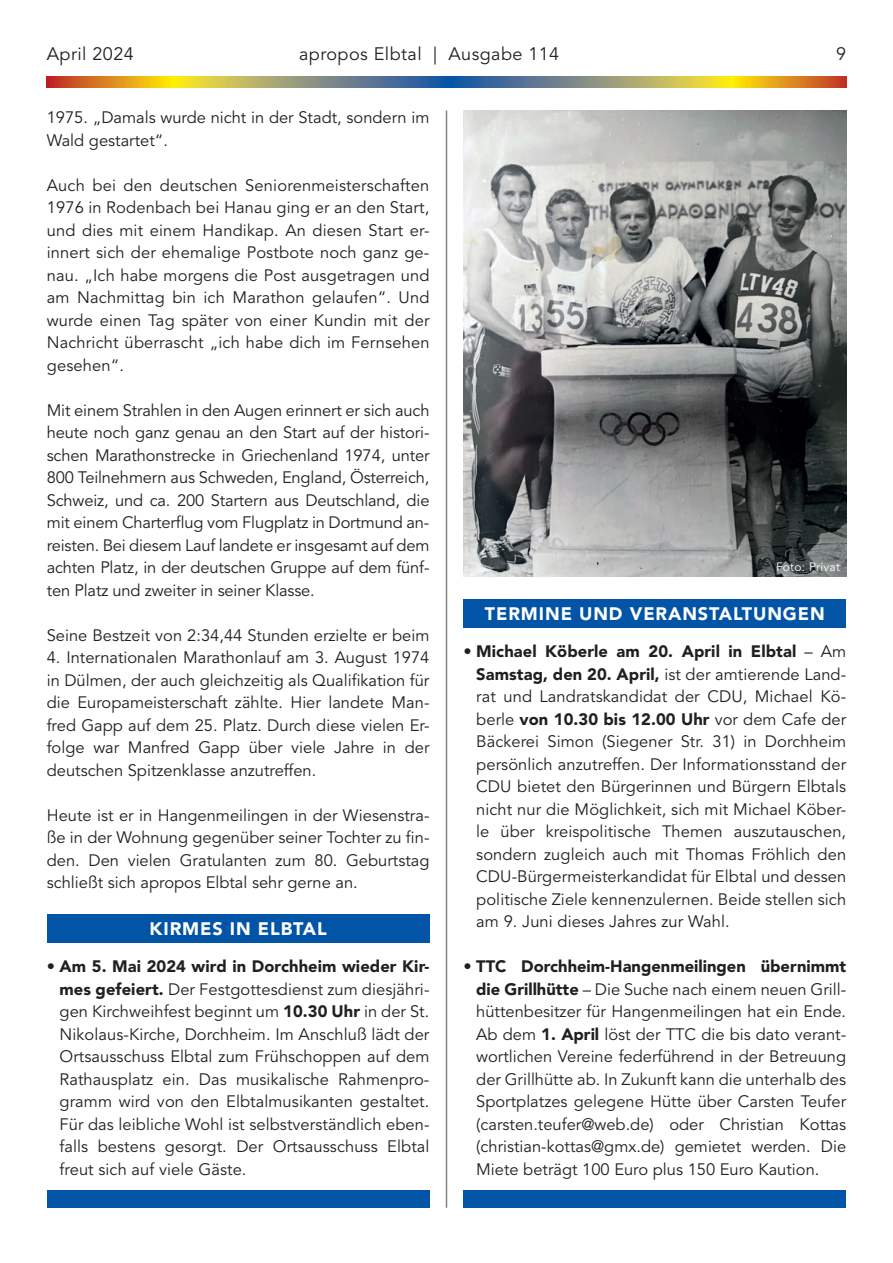
<style>
.page{position:relative;width:893px;height:1263px;background:#fff}
.page>*{position:absolute;margin:0;border:0;box-sizing:border-box;transform-origin:0 0}
.t1{font:900 18px "Avenir LT Std";letter-spacing:.05em;color:#fff}
.t2{font:18px "Avenir LT Std";letter-spacing:.025em;color:#231f20}
.t3{font:16.5px/22.5px "Avenir LT Std";color:#231f20;text-align:justify}
.t4{font:12px "Avenir LT Std";letter-spacing:.02em;color:#fff}
.s1{font-weight:900}
</style>
<div class="page">
<svg style="left:47px;top:77px;width:799px;height:10px;background:#a3935b"></svg>
<hr style="left:446px;top:111px;width:1px;height:1097px;background:#808285">
<img style="left:463px;top:111px;width:383px;height:466px">
<div style="left:463px;top:600px;width:383px;height:28px;background:#0154a6"></div>
<div style="left:463px;top:1191px;width:383px;height:17px;background:#0154a6"></div>
<div style="left:47px;top:914px;width:382px;height:29px;background:#0154a6"></div>
<div style="left:47px;top:1191px;width:382px;height:17px;background:#0154a6"></div>
<p class="t2" style="left:47px;top:44px;width:89px">April 2024</p>
<p class="t2" style="left:299px;top:44px;width:262px">apropos Elbtal | Ausgabe 114</p>
<p class="t2" style="left:836px;top:44px;width:12px">9</p>
<p class="t3" style="left:47px;top:107px;width:384px">1975. „Damals wurde nicht in der Stadt, sondern im<br>Wald gestartet“.</p>
<p class="t3" style="left:47px;top:174px;width:384px">Auch bei den deutschen Seniorenmeisterschaften 1976 in Rodenbach bei Hanau ging er an den Start, und dies mit einem Handikap. An diesen Start er&shy;innert sich der ehemalige Postbote noch ganz ge&shy;nau. „Ich habe morgens die Post ausgetragen und am Nachmittag bin ich Marathon gelaufen“. Und wurde einen Tag später von einer Kundin mit der Nachricht überrascht „ich habe dich im Fernsehen gesehen“.</p>
<p class="t3" style="left:47px;top:399px;width:384px">Mit einem Strahlen in den Augen erinnert er sich auch heute noch ganz genau an den Start auf der histori&shy;schen Marathonstrecke in Griechenland 1974, unter 800 Teilnehmern aus Schweden, England, Österreich, Schweiz, und ca. 200 Startern aus Deutschland, die mit einem Charterflug vom Flugplatz in Dortmund an&shy;reisten. Bei diesem Lauf landete er insgesamt auf dem achten Platz, in der deutschen Gruppe auf dem fünf&shy;ten Platz und zweiter in seiner Klasse.</p>
<p class="t3" style="left:47px;top:624px;width:384px">Seine Bestzeit von 2:34,44 Stunden erzielte er beim</p>
<p class="t3" style="left:47px;top:647px;width:384px">4. Internationalen Marathonlauf am 3. August 1974 in Dülmen, der auch gleichzeitig als Qualifikation für die Europameisterschaft zählte. Hier landete Man&shy;fred Gapp auf dem 25. Platz. Durch diese vielen Er&shy;folge war Manfred Gapp über viele Jahre in der deutschen Spitzenklasse anzutreffen.</p>
<p class="t3" style="left:47px;top:804px;width:384px">Heute ist er in Hangenmeilingen in der Wiesenstra&shy;ße in der Wohnung gegenüber seiner Tochter zu fin&shy;den. Den vielen Gratulanten zum 80. Geburtstag schließt sich apropos Elbtal sehr gerne an.</p>
<p class="t1" style="left:150px;top:918px;width:179px">KIRMES IN ELBTAL</p>
<p class="t3" style="left:60px;top:956px;width:371px;text-indent:-13px">• <span class="s1">Am 5. Mai 2024 wird in Dorchheim wieder Kir&shy;mes gefeiert.</span> Der Festgottesdienst zum diesjähri&shy;gen Kirchweihfest beginnt um <span class="s1">10.30 Uhr</span> in der St.<br>Nikolaus-Kirche, Dorchheim. Im Anschluß lädt der Ortsausschuss Elbtal zum Frühschoppen auf dem Rathausplatz ein. Das musikalische Rahmenpro&shy;gramm wird von den Elbtalmusikanten gestaltet.<br>Für das leibliche Wohl ist selbstverständlich eben&shy;falls bestens gesorgt. Der Ortsausschuss Elbtal freut sich auf viele Gäste.</p>
<p class="t4" style="left:776px;top:559px;width:65px">Foto: Privat</p>
<p class="t1" style="left:485px;top:603px;width:341px">TERMINE UND VERANSTALTUNGEN</p>
<p class="t3" style="left:476px;top:641px;width:371px;text-indent:-13px">• <span class="s1">Michael Köberle am 20. April in Elbtal</span> – Am <span class="s1">Samstag, den 20. April,</span> ist der amtierende Land&shy;rat und Landratskandidat der CDU, Michael Kö&shy;berle <span class="s1">von 10.30 bis 12.00 Uhr</span> vor dem Cafe der Bäckerei Simon (Siegener Str. 31) in Dorchheim persönlich anzutreffen. Der Informationsstand der CDU bietet den Bürgerinnen und Bürgern Elbtals nicht nur die Möglichkeit, sich mit Michael Köber&shy;le über kreispolitische Themen auszutauschen, sondern zugleich auch mit Thomas Fröhlich den CDU-Bürgermeisterkandidat für Elbtal und dessen politische Ziele kennenzulernen. Beide stellen sich am 9. Juni dieses Jahres zur Wahl.</p>
<p class="t3" style="left:476px;top:956px;width:371px;text-indent:-13px">• <span class="s1">TTC Dorchheim-Hangenmeilingen übernimmt die Grillhütte</span> – Die Suche nach einem neuen Grill&shy;hüttenbesitzer für Hangenmeilingen hat ein Ende.<br>Ab dem <span class="s1">1. April</span> löst der TTC die bis dato verant&shy;wortlichen Vereine federführend in der Betreuung der Grillhütte ab. In Zukunft kann die unterhalb des Sportplatzes gelegene Hütte über Carsten Teufer (carsten.teufer@web.de) oder Christian Kottas (christian-kottas@gmx.de) gemietet werden. Die Miete beträgt 100 Euro plus 150 Euro Kaution.</p>
</div>
